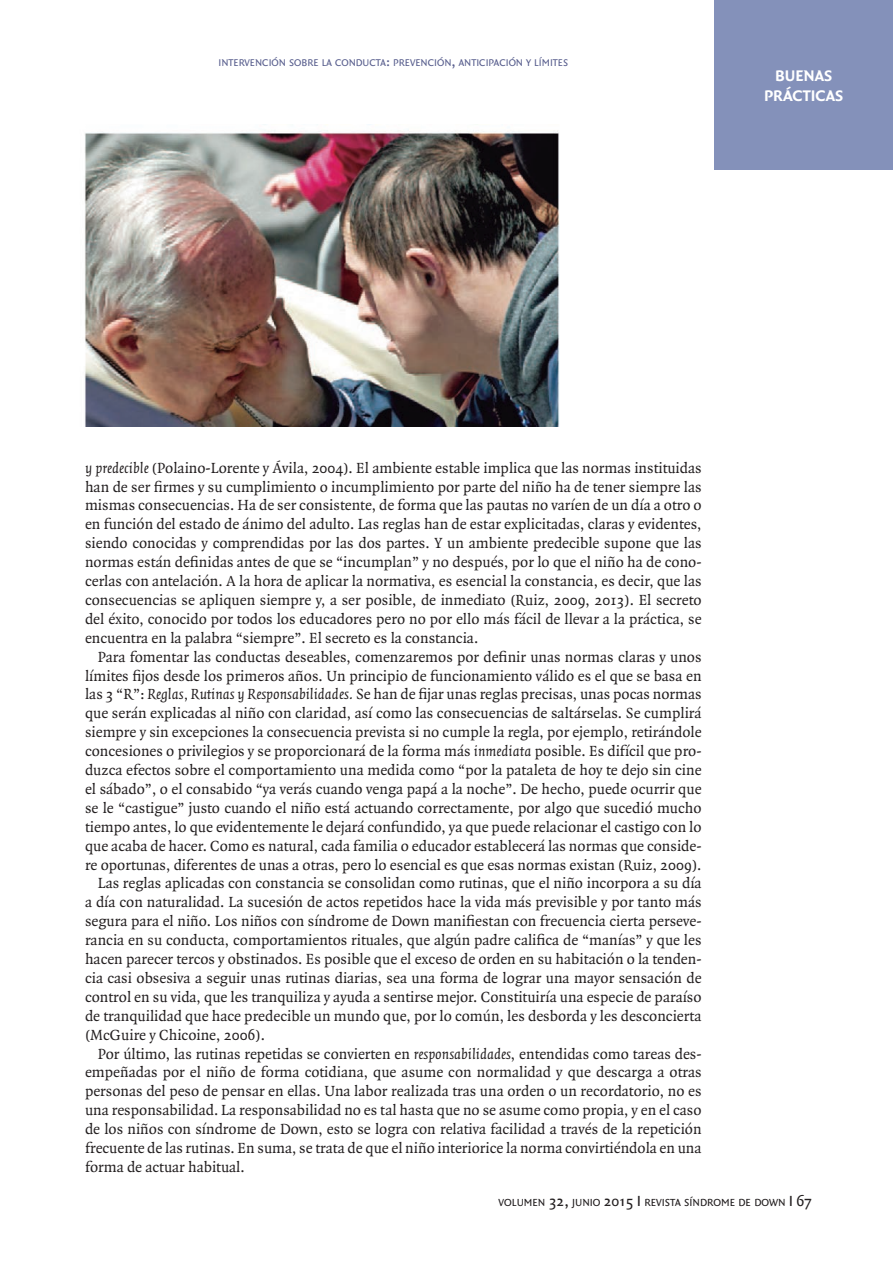
<style>
.page{position:relative;width:893px;height:1263px;background:#fff}
.page>*{position:absolute;margin:0;border:0;box-sizing:border-box;transform-origin:0 0}
.t1{font:700 16.5px/19.8px "Quadraat Sans";color:#fff;text-align:center}
.t2{font:15.75px/18.9px "Quadraat";color:#231f20;text-align:justify}
.t3{font:10.95px "Quadraat Sans";color:#231f20}
.t4{font:10.5px "Quadraat Sans";color:#595f8e}
.s1{font-size:15px}
.s2{font-style:italic}
.s3{font-size:15.75px}
</style>
<div class="page">
<div style="left:714px;top:0;width:179px;height:170px;background:#8491ba"></div>
<img style="left:84px;top:124px;width:476px;height:302px">
<p class="t4" style="left:219px;top:56px;width:351px">I NTERVENCIÓN SOBRE LA CONDUCTA<span class="s1">:</span> PREVENCIÓN<span class="s1">,</span> ANTICI PACIÓN Y LÍMITES</p>
<p class="t1" style="left:764px;top:66px;width:81px">BUENAS<br>PRÁCTICAS</p>
<p class="t2" style="left:85px;top:459px;width:618px"><span class="s2">y predecible</span> (Polaino-Lorente y Ávila, 2004). El ambiente estable implica que las normas instituidas han de ser firmes y su cumplimiento o incumplimiento por parte del niño ha de tener siempre las mismas consecuencias. Ha de ser consistente, de forma que las pautas no varíen de un día a otro o en función del estado de ánimo del adulto. Las reglas han de estar explicitadas, claras y evidentes, siendo conocidas y comprendidas por las dos partes. Y un ambiente predecible supone que las normas están definidas antes de que se “incumplan” y no después, por lo que el niño ha de cono&shy;cerlas con antelación. A la hora de aplicar la normativa, es esencial la constancia, es decir, que las consecuencias se apliquen siempre y, a ser posible, de inmediato (Ruiz, 2009, 2013). El secreto del éxito, conocido por todos los educadores pero no por ello más fácil de llevar a la práctica, se encuentra en la palabra “siempre”. El secreto es la constancia.</p>
<p class="t2" style="left:85px;top:648px;width:618px;text-indent:13px">Para fomentar las conductas deseables, comenzaremos por definir unas normas claras y unos límites fijos desde los primeros años. Un principio de funcionamiento válido es el que se basa en las 3 “R”: <span class="s2">Reglas, Rutinas y Responsabilidades.</span> Se han de fijar unas reglas precisas, unas pocas normas que serán explicadas al niño con claridad, así como las consecuencias de saltárselas. Se cumplirá siempre y sin excepciones la consecuencia prevista si no cumple la regla, por ejemplo, retirándole concesiones o privilegios y se proporcionará de la forma más <span class="s2">inmediata</span> posible. Es difícil que pro&shy;duzca efectos sobre el comportamiento una medida como “por la pataleta de hoy te dejo sin cine el sábado”, o el consabido “ya verás cuando venga papá a la noche”. De hecho, puede ocurrir que se le “castigue” justo cuando el niño está actuando correctamente, por algo que sucedió mucho tiempo antes, lo que evidentemente le dejará confundido, ya que puede relacionar el castigo con lo que acaba de hacer. Como es natural, cada familia o educador establecerá las normas que conside&shy;re oportunas, diferentes de unas a otras, pero lo esencial es que esas normas existan (Ruiz, 2009).</p>
<p class="t2" style="left:85px;top:874px;width:618px;text-indent:13px">Las reglas aplicadas con constancia se consolidan como rutinas, que el niño incorpora a su día a día con naturalidad. La sucesión de actos repetidos hace la vida más previsible y por tanto más segura para el niño. Los niños con síndrome de Down manifiestan con frecuencia cierta perseve&shy;rancia en su conducta, comportamientos rituales, que algún padre califica de “manías” y que les hacen parecer tercos y obstinados. Es posible que el exceso de orden en su habitación o la tenden&shy;cia casi obsesiva a seguir unas rutinas diarias, sea una forma de lograr una mayor sensación de control en su vida, que les tranquiliza y ayuda a sentirse mejor. Constituiría una especie de paraíso de tranquilidad que hace predecible un mundo que, por lo común, les desborda y les desconcierta (McGuire y Chicoine, 2006).</p>
<p class="t2" style="left:85px;top:1044px;width:618px;text-indent:13px">Por último, las rutinas repetidas se convierten en <span class="s2">responsabilidades</span>, entendidas como tareas des&shy;empeñadas por el niño de forma cotidiana, que asume con normalidad y que descarga a otras personas del peso de pensar en ellas. Una labor realizada tras una orden o un recordatorio, no es una responsabilidad. La responsabilidad no es tal hasta que no se asume como propia, y en el caso de los niños con síndrome de Down, esto se logra con relativa facilidad a través de la repetición frecuente de las rutinas. En suma, se trata de que el niño interiorice la norma convirtiéndola en una forma de actuar habitual.</p>
<p class="t3" style="left:499px;top:1196px;width:315px">VOLUMEN <span class="s3">32,</span> JUNIO <span class="s3">2015 I</span> REVISTA SÍNDROME DE DOWN <span class="s3">I 67</span></p>
</div>
